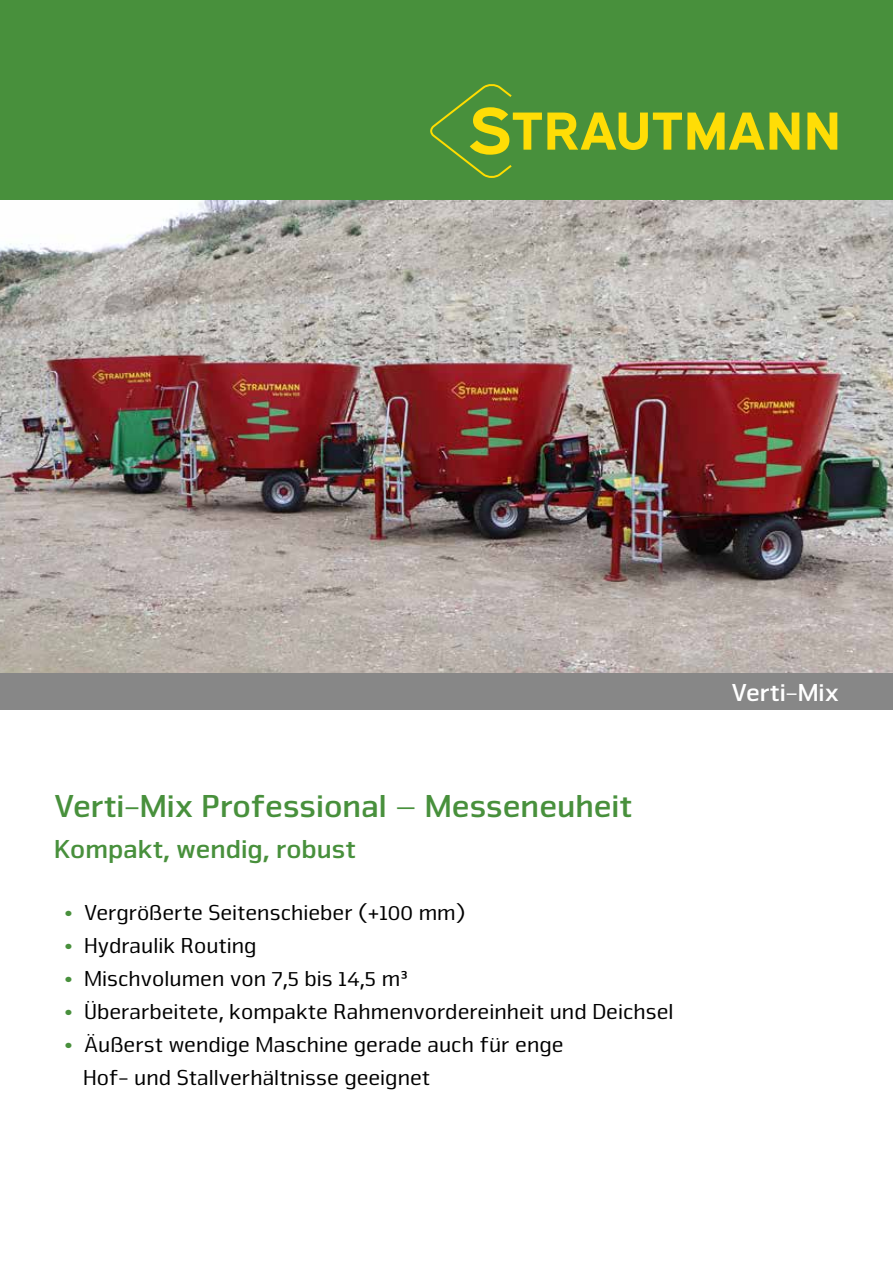
<style>
.page{position:relative;width:893px;height:1263px;background:#fff}
.page>*{position:absolute;margin:0;border:0;box-sizing:border-box;transform-origin:0 0}
.t1{font:700 53.7px "Expressway Rg";color:#ffdd06}
.t2{font:700 33px "Nuri Pro";color:#48903c}
.t3{font:700 27px "Nuri Pro";color:#48903c}
.t4{font:700 25.5px "Nuri Pro";color:#fff}
.t5{font:22.5px/33px "Nuri Pro";color:#000}
.s1{font-size:67.05px}
.s2{font-weight:700;color:#48903c}
</style>
<div class="page">
<div style="left:0;top:0;width:893px;height:200px;background:#48903c"></div>
<img style="left:0;top:201px;width:893px;height:472px">
<svg style="left:430px;top:84px;width:82px;height:94px"></svg>
<div style="left:0;top:673px;width:893px;height:36px;background:#878787"></div>
<h1 class="t1" style="left:468px;top:88px;width:375px"><span class="s1">S</span>TRAUTMANN</h1>
<h2 class="t2" style="left:54px;top:786px;width:580px">Verti-Mix Professional – Messeneuheit</h2>
<p class="t3" style="left:54px;top:833px;width:303px">Kompakt, wendig, robust</p>
<p class="t5" style="left:65px;top:896px;width:402px"><span class="s2">•</span> Vergrößerte Seitenschieber (+100 mm)</p>
<p class="t5" style="left:65px;top:929px;width:194px"><span class="s2">•</span> Hydraulik Routing</p>
<p class="t5" style="left:65px;top:962px;width:345px"><span class="s2">•</span> Mischvolumen von 7,5 bis 14,5 m³</p>
<p class="t5" style="left:65px;top:995px;width:610px"><span class="s2">•</span> Überarbeitete, kompakte Rahmenvordereinheit und Deichsel</p>
<p class="t5" style="left:83px;top:1028px;width:482px;text-indent:-19px"><span class="s2">•</span> Äußerst wendige Maschine gerade auch für enge<br>Hof- und Stallverhältnisse geeignet</p>
<p class="t4" style="left:731px;top:678px;width:109px">Verti-Mix</p>
</div>
